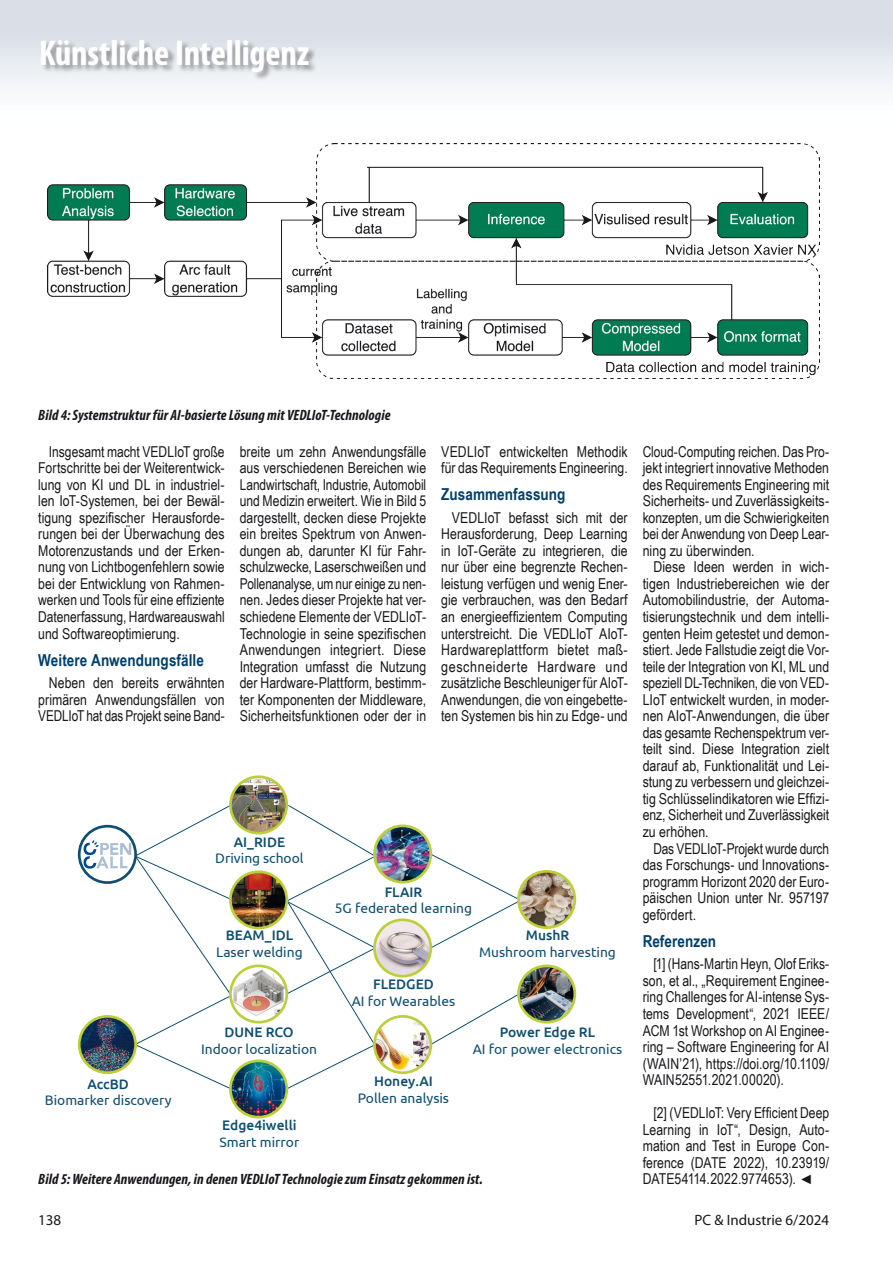
<style>
.page{position:relative;width:893px;height:1263px;background:#fff}
.page>*{position:absolute;margin:0;border:0;box-sizing:border-box;transform-origin:0 0}
.t1{font:700 condensed 36px "Myriad Pro";letter-spacing:-.005em;color:#fff}
.t2{font:700 16.5px "Arial Narrow";letter-spacing:.005em;color:#00406a}
.t3{font:15px/16.5px "Arial Narrow";color:#1a171c;text-align:justify}
.t4{font:italic 700 condensed 15px "Myriad Pro";letter-spacing:.005em;color:#1a171c}
.t5{font:15px "Myriad Pro";color:#1a171c}
.t6{font:13.8px "Ubuntu";color:#0e4f70}
.t7{font:500 13.8px "Ubuntu";color:#0e4f70}
.s1{font-family:"Arial";font-style:italic;font-size:13.5px}
</style>
<div class="page">
<div style="left:0;top:0;width:893px;height:128px;background:linear-gradient(to bottom,#d2d8e2,#fff)"></div>
<svg style="left:286px;top:804px;width:90px;height:286px"></svg>
<svg style="left:431px;top:994px;width:89px;height:51px"></svg>
<svg style="left:430px;top:853px;width:90px;height:96px"></svg>
<div style="left:78px;top:1015px;width:59px;height:59px;border:3px solid #bdcf38;border-radius:50%"></div>
<svg style="left:84px;top:805px;width:148px;height:284px"></svg>
<div style="left:78px;top:825px;width:59px;height:59px;border:3px solid #0e4f70;border-radius:50%"></div>
<img style="left:230px;top:966px;width:57px;height:50px">
<div style="left:229px;top:964px;width:59px;height:59px;border:3px solid #bdcf38;border-radius:50%"></div>
<img style="left:230px;top:777px;width:57px;height:56px;border-radius:28px">
<div style="left:229px;top:775px;width:59px;height:59px;border:3px solid #bdcf38;border-radius:50%"></div>
<img style="left:230px;top:873px;width:57px;height:54px">
<div style="left:229px;top:870px;width:59px;height:59px;border:3px solid #bdcf38;border-radius:50%"></div>
<img style="left:230px;top:1061px;width:57px;height:56px;border-radius:28px">
<div style="left:229px;top:1059px;width:59px;height:59px;border:3px solid #bdcf38;border-radius:50%"></div>
<img style="left:374px;top:827px;width:57px;height:54px">
<div style="left:373px;top:824px;width:59px;height:59px;border:3px solid #bdcf38;border-radius:50%"></div>
<img style="left:374px;top:920px;width:57px;height:56px;border-radius:28px">
<div style="left:373px;top:918px;width:59px;height:59px;border:3px solid #bdcf38;border-radius:50%"></div>
<img style="left:413px;top:1020px;width:18px;height:49px">
<img style="left:374px;top:1020px;width:39px;height:53px">
<div style="left:373px;top:1015px;width:59px;height:59px;border:3px solid #bdcf38;border-radius:50%"></div>
<img style="left:518px;top:871px;width:57px;height:57px;border-radius:28px">
<div style="left:517px;top:870px;width:59px;height:59px;border:3px solid #bdcf38;border-radius:50%"></div>
<img style="left:518px;top:966px;width:57px;height:56px;border-radius:28px">
<div style="left:517px;top:964px;width:59px;height:59px;border:3px solid #bdcf38;border-radius:50%"></div>
<img style="left:48px;top:144px;width:771px;height:235px">
<div style="left:41px;top:41px;width:276px;height:40px;background:#1a171c;opacity:.4"></div>
<h1 class="t1" style="left:39px;top:30px;width:272px">Künstliche Intelligenz</h1>
<p class="t4" style="left:38px;top:406px;width:354px">Bild 4: Systemstruktur für AI-basierte Lösung mit VEDLIoT-Technologie</p>
<p class="t3" style="left:38px;top:442px;width:188px;text-indent:11px">Insgesamt macht VEDLIoT große Fortschritte bei der Weiterentwick&shy;lung von KI und DL in industriel&shy;len IoT-Systemen, bei der Bewäl&shy;tigung spezifischer Herausforde&shy;rungen bei der Überwachung des Motorenzustands und der Erken&shy;nung von Lichtbogenfehlern sowie bei der Entwicklung von Rahmen&shy;werken und Tools für eine effiziente Datenerfassung, Hardwareauswahl und Softwareoptimierung.</p>
<p class="t2" style="left:38px;top:647px;width:167px">Weitere Anwendungsfälle</p>
<p class="t3" style="left:38px;top:674px;width:188px;text-indent:11px">Neben den bereits erwähnten primären Anwendungsfällen von VEDLIoT hat das Projekt seine Band-</p>
<p class="t3" style="left:240px;top:442px;width:188px">breite um zehn Anwendungsfälle aus verschiedenen Bereichen wie Landwirtschaft, Industrie, Automobil und Medizin erweitert. Wie in Bild 5 dargestellt, decken diese Projekte ein breites Spektrum von Anwen&shy;dungen ab, darunter KI für Fahr&shy;schulzwecke, Laserschweißen und Pollenanalyse, um nur einige zu nen&shy;nen. Jedes dieser Projekte hat ver&shy;schiedene Elemente der VEDLIoT-Technologie in seine spezifischen Anwendungen integriert. Diese Integration umfasst die Nutzung der Hardware-Plattform, bestimm&shy;ter Komponenten der Middleware, Sicherheitsfunktionen oder der in</p>
<p class="t3" style="left:441px;top:442px;width:188px">VEDLIoT entwickelten Methodik für das Requirements Engineering.</p>
<p class="t2" style="left:441px;top:482px;width:126px">Zusammenfassung</p>
<p class="t3" style="left:441px;top:509px;width:188px;text-indent:11px">VEDLIoT befasst sich mit der Herausforderung, Deep Learning in IoT-Geräte zu integrieren, die nur über eine begrenzte Rechen&shy;leistung verfügen und wenig Ener&shy;gie verbrauchen, was den Bedarf an energieeffizientem Computing unterstreicht. Die VEDLIoT AIoT-Hardwareplattform bietet maß&shy;geschneiderte Hardware und zusätzliche Beschleuniger für AIoT-Anwendungen, die von eingebette&shy;ten Systemen bis hin zu Edge- und</p>
<p class="t7" style="left:88px;top:1075px;width:43px">AccBD</p>
<p class="t6" style="left:45px;top:1092px;width:128px">Biomarker discovery</p>
<p class="t7" style="left:234px;top:833px;width:53px">AI_RIDE</p>
<p class="t6" style="left:215px;top:850px;width:90px">Driving school</p>
<p class="t7" style="left:226px;top:927px;width:69px">BEAM_IDL</p>
<p class="t6" style="left:216px;top:944px;width:88px">Laser welding</p>
<p class="t7" style="left:224px;top:1023px;width:71px">DUNE RCO</p>
<p class="t6" style="left:201px;top:1040px;width:118px">Indoor localization</p>
<p class="t7" style="left:222px;top:1117px;width:76px">Edge4iwelli</p>
<p class="t6" style="left:219px;top:1133px;width:81px">Smart mirror</p>
<p class="t7" style="left:385px;top:883px;width:39px">FLAIR</p>
<p class="t6" style="left:335px;top:900px;width:139px">5G federated learning</p>
<p class="t7" style="left:373px;top:975px;width:62px">FLEDGED</p>
<p class="t6" style="left:352px;top:992px;width:105px">AI for Wearables</p>
<p class="t7" style="left:526px;top:927px;width:45px">MushR</p>
<p class="t6" style="left:479px;top:944px;width:138px">Mushroom harvesting</p>
<p class="t7" style="left:374px;top:1072px;width:60px">Honey.AI</p>
<p class="t6" style="left:358px;top:1089px;width:93px">Pollen analysis</p>
<p class="t7" style="left:500px;top:1023px;width:97px">Power Edge RL</p>
<p class="t6" style="left:473px;top:1040px;width:151px">AI for power electronics</p>
<p class="t4" style="left:38px;top:1170px;width:446px">Bild 5: Weitere Anwendungen, in denen VEDLIoT Technologie zum Einsatz gekommen ist.</p>
<p class="t3" style="left:643px;top:442px;width:188px">Cloud-Computing reichen. Das Pro&shy;jekt integriert innovative Methoden des Requirements Engineering mit Sicherheits- und Zuverlässigkeits&shy;konzepten, um die Schwierigkeiten bei der Anwendung von Deep Lear&shy;ning zu überwinden.</p>
<p class="t3" style="left:643px;top:558px;width:188px;text-indent:11px">Diese Ideen werden in wich&shy;tigen Industriebereichen wie der Automobilindustrie, der Automa&shy;tisierungstechnik und dem intelli&shy;genten Heim getestet und demon&shy;stiert. Jede Fallstudie zeigt die Vor&shy;teile der Integration von KI, ML und speziell DL-Techniken, die von VED-LIoT entwickelt wurden, in moder&shy;nen AIoT-Anwendungen, die über das gesamte Rechenspektrum ver&shy;teilt sind. Diese Integration zielt darauf ab, Funktionalität und Lei&shy;stung zu verbessern und gleichzei&shy;tig Schlüsselindikatoren wie Effizi&shy;enz, Sicherheit und Zuverlässigkeit zu erhöhen.</p>
<p class="t3" style="left:643px;top:839px;width:188px;text-indent:11px">Das VEDLIoT-Projekt wurde durch das Forschungs- und Innovations&shy;programm Horizont 2020 der Euro&shy;päischen Union unter Nr. 957197 gefördert.</p>
<p class="t2" style="left:643px;top:928px;width:75px">Referenzen</p>
<p class="t3" style="left:643px;top:955px;width:188px;text-indent:11px">[1] (Hans-Martin Heyn, Olof Eriks&shy;son, et al., „Requirement Enginee&shy;ring Challenges for AI-intense Sys&shy;tems Development“, 2021 IEEE/ ACM 1st Workshop on AI Enginee&shy;ring – Software Engineering for AI (WAIN’21), https://doi.org/10.1109/ WAIN52551.2021.00020).</p>
<p class="t3" style="left:643px;top:1104px;width:188px;text-indent:11px">[2] (VEDLIoT: Very Efficient Deep Learning in IoT“, Design, Auto&shy;mation and Test in Europe Con&shy;ference (DATE 2022), 10.23919/ DATE54114.2022.9774653). <span class="s1">◄</span></p>
<p class="t5" style="left:38px;top:1210px;width:25px">138</p>
<p class="t5" style="left:694px;top:1210px;width:136px">PC &amp; Industrie 6/2024</p>
</div>
